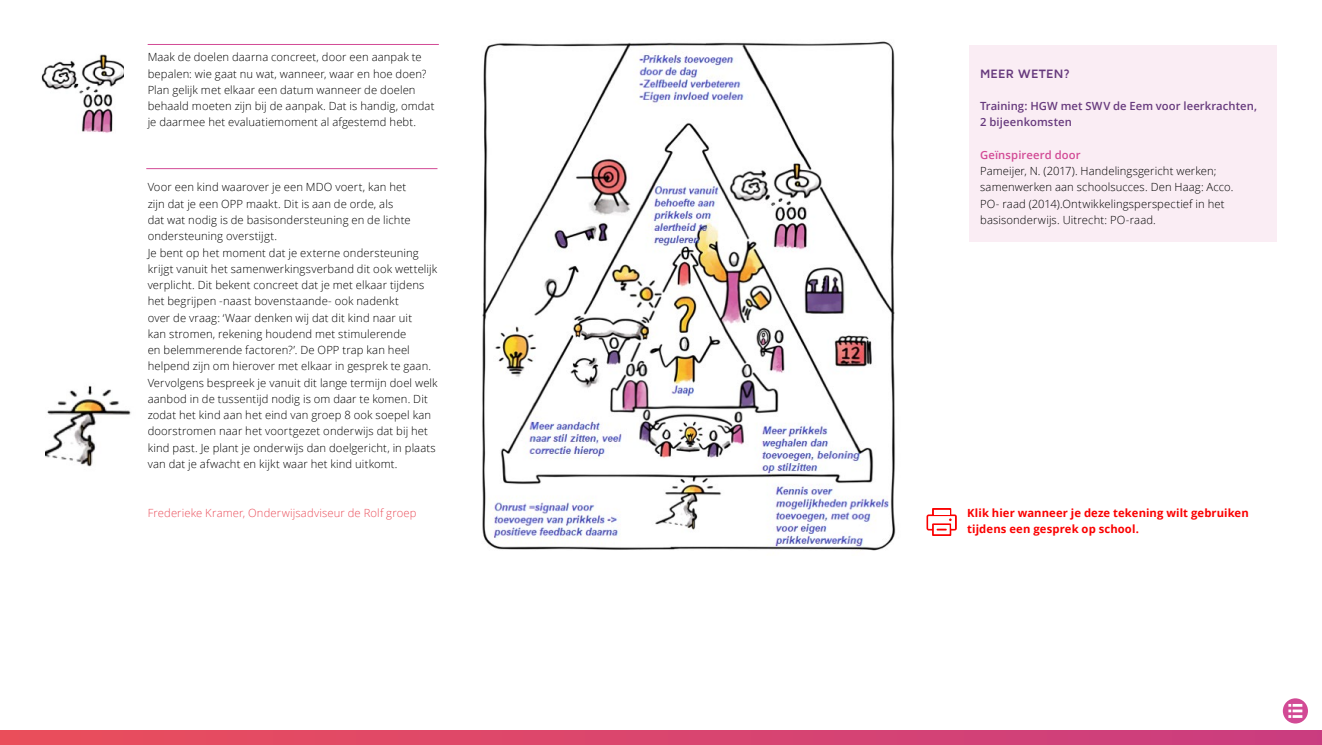
<style>
.page{position:relative;width:1322px;height:745px;background:#fff}
.page>*{position:absolute;margin:0;border:0;box-sizing:border-box;transform-origin:0 0}
.t1{font:700 12.5px "Maven Pro";letter-spacing:.02em;color:#673a7d}
.t2{font:300 11.25px/16.2px "Open Sans";letter-spacing:.01em;color:#000}
.t3{font:700 11.25px/16.2px "Open Sans";letter-spacing:.01em;color:#fa0000}
.t4{font:600 11.25px/16.2px "Open Sans";letter-spacing:.01em;color:#673a7d}
.t5{font:300 11.25px "Open Sans";letter-spacing:.01em;color:#ea4e5a}
.t6{font:600 11.25px "Open Sans";letter-spacing:.01em;color:#d24a95}
</style>
<div class="page">
<svg style="left:0;top:730px;width:1322px;height:14px;background:#d9456d"></svg>
<svg style="left:1283px;top:698px;width:25px;height:25px"></svg>
<img style="left:45px;top:385px;width:86px;height:82px">
<img style="left:41px;top:54px;width:83px;height:79px">
<img style="left:482px;top:41px;width:414px;height:510px">
<hr style="left:148px;top:44px;width:291px;height:1px;background:#d24a95">
<hr style="left:146px;top:168px;width:291px;height:1px;background:#d24a95">
<div style="left:969px;top:45px;width:308px;height:196px;background:#faedf4"></div>
<svg style="left:926px;top:508px;width:31px;height:27px"></svg>
<p class="t2" style="left:148px;top:49px;width:288px">Maak de doelen daarna concreet, door een aanpak te bepalen: wie gaat nu wat, wanneer, waar en hoe doen?<br>Plan gelijk met elkaar een datum wanneer de doelen behaald moeten zijn bij de aanpak. Dat is handig, omdat je daarmee het evaluatiemoment al afgestemd hebt.</p>
<p class="t2" style="left:148px;top:179px;width:291px">Voor een kind waarover je een MDO voert, kan het<br>zijn dat je een OPP maakt. Dit is aan de orde, als<br>dat wat nodig is de basisondersteuning en de lichte ondersteuning overstijgt.<br>Je bent op het moment dat je externe ondersteuning krijgt vanuit het samenwerkingsverband dit ook wettelijk verplicht. Dit bekent concreet dat je met elkaar tijdens het begrijpen -naast bovenstaande- ook nadenkt<br>over de vraag: ‘Waar denken wij dat dit kind naar uit<br>kan stromen, rekening houdend met stimulerende<br>en belemmerende factoren?’. De OPP trap kan heel helpend zijn om hierover met elkaar in gesprek te gaan.<br>Vervolgens bespreek je vanuit dit lange termijn doel welk aanbod in de tussentijd nodig is om daar te komen. Dit zodat het kind aan het eind van groep 8 ook soepel kan doorstromen naar het voortgezet onderwijs dat bij het kind past. Je plant je onderwijs dan doelgericht, in plaats van dat je afwacht en kijkt waar het kind uitkomt.</p>
<p class="t5" style="left:148px;top:504px;width:270px">Frederieke Kramer, Onderwijsadviseur de Rolf groep</p>
<p class="t1" style="left:980px;top:67px;width:91px">MEER WETEN?</p>
<p class="t4" style="left:980px;top:98px;width:278px">Training: HGW met SWV de Eem voor leerkrachten,<br>2 bijeenkomsten</p>
<p class="t6" style="left:980px;top:147px;width:102px">Geïnspireerd door</p>
<p class="t2" style="left:980px;top:162px;width:255px">Pameijer, N. (2017). Handelingsgericht werken; samenwerken aan schoolsucces. Den Haag: Acco.<br>PO- raad (2014).Ontwikkelingsperspectief in het basisonderwijs. Uitrecht: PO-raad.</p>
<p class="t3" style="left:967px;top:504px;width:283px">Klik hier wanneer je deze tekening wilt gebruiken tijdens een gesprek op school.</p>
</div>
